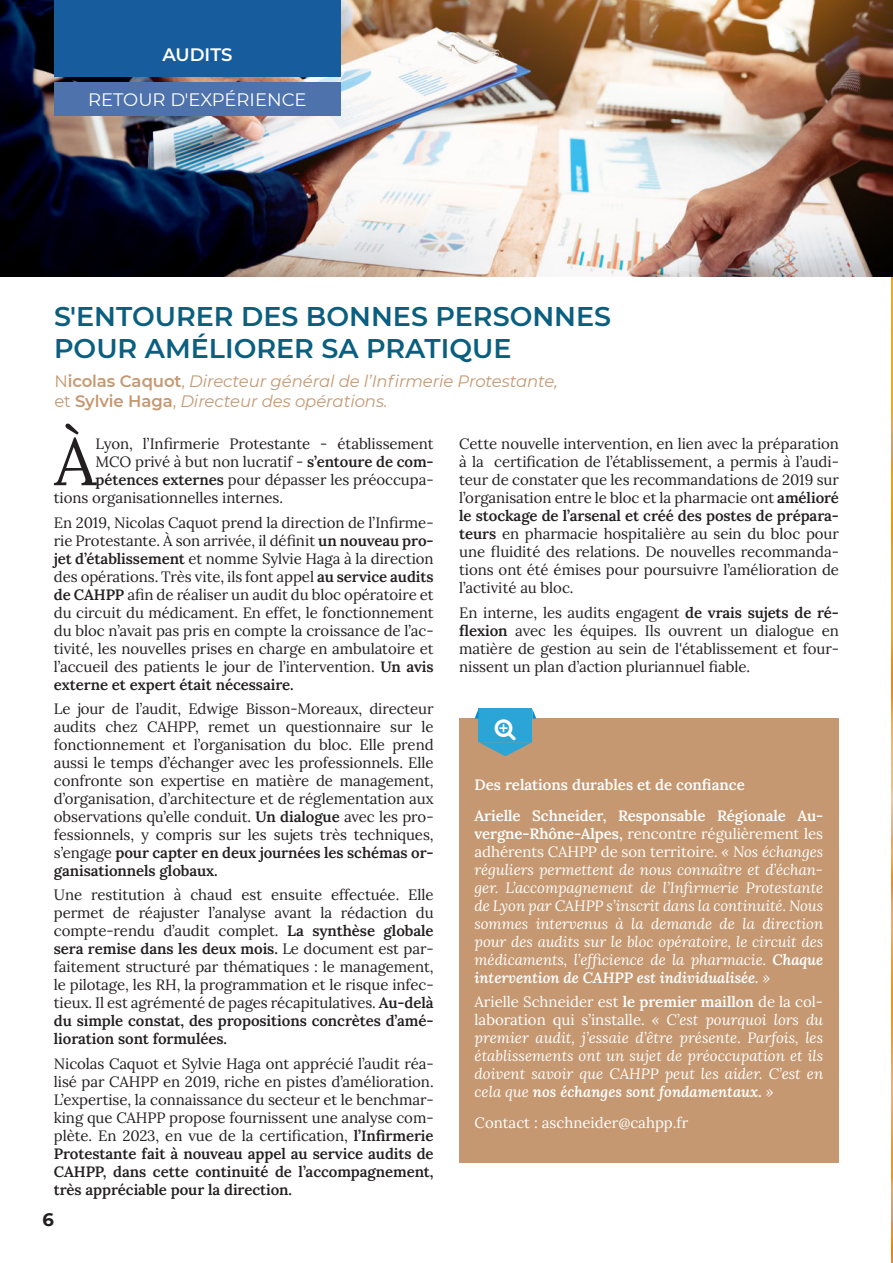
<style>
.page{position:relative;width:893px;height:1263px;background:#fff}
.page>*{position:absolute;margin:0;border:0;box-sizing:border-box;transform-origin:0 0}
.t1{font:66.45px "Lora";color:#231f20}
.t2{font:600 27px/32.4px "Montserrat";color:#0a5e7f}
.t3{font:18px "Montserrat";color:#fff}
.t4{font:600 18px "Montserrat";color:#fff}
.t5{font:700 18px "Montserrat";color:#231f20}
.t6{font:italic 16.5px/19.8px "Montserrat";letter-spacing:-.005em;color:#c59871}
.t7{font:15px/18px "Lora";letter-spacing:-.005em;color:#231f20;text-align:justify}
.t8{font:italic 15px/18px "Lora";letter-spacing:-.005em;color:#fff;text-align:justify}
.t9{font:600 15px/30.8px "Lora";letter-spacing:-.005em;color:#fff}
.t10{font:15px "Lora";color:#fff}
.s1{font-style:normal}
.s2{font-weight:600;font-style:normal}
.s3{font-weight:600}
</style>
<div class="page">
<img style="left:891px;top:276px;width:2px;height:987px">
<img style="left:0;top:0;width:893px;height:276px">
<div style="left:54px;top:0;width:287px;height:76px;background:#175d9e"></div>
<div style="left:54px;top:82px;width:287px;height:33px;background:#4d72ac"></div>
<div style="left:459px;top:718px;width:380px;height:445px;background:#c59871"></div>
<svg style="left:475px;top:709px;width:61px;height:47px"></svg>
<p class="t4" style="left:162px;top:45px;width:72px">AUDITS</p>
<p class="t3" style="left:88px;top:90px;width:220px">RETOUR D'EXPÉRIENCE</p>
<h2 class="t2" style="left:54px;top:300px;width:559px">S'ENTOURER DES BONNES PERSONNES<br>POUR AMÉLIORER SA PRATIQUE</h2>
<p class="t6" style="left:54px;top:370px;width:505px"><span class="s1">N</span><span class="s2">icolas Caquot</span><span class="s1">,</span> Directeur général de l’Infirmerie Protestante, <span class="s1">et</span> <span class="s2">Sylvie Haga</span><span class="s1">,</span> Directeur des opérations.</p>
<h1 class="t1" style="left:54px;top:424px;width:43px">À</h1>
<p class="t7" style="left:96px;top:434px;width:340px">Lyon, l’Infirmerie Protestante - établissement</p>
<p class="t7" style="left:96px;top:452px;width:340px">MCO privé à but non lucratif - <span class="s3">s’entoure de com-</span></p>
<p class="t7" style="left:96px;top:471px;width:340px"><span class="s3">pétences externes</span> pour dépasser les préoccupa-</p>
<p class="t7" style="left:54px;top:488px;width:231px">tions organisationnelles internes.</p>
<p class="t7" style="left:54px;top:512px;width:381px">En 2019, Nicolas Caquot prend la direction de l’Infirme&shy;rie Protestante. À son arrivée, il définit <span class="s3">un nouveau pro&shy;jet d’établissement</span> et nomme Sylvie Haga à la direction des opérations. Très vite, ils font appel <span class="s3">au service audits de CAHPP</span> afin de réaliser un audit du bloc opératoire et du circuit du médicament. En effet, le fonctionnement du bloc n’avait pas pris en compte la croissance de l’ac&shy;tivité, les nouvelles prises en charge en ambulatoire et l’accueil des patients le jour de l’intervention. <span class="s3">Un avis externe et expert était nécessaire.</span></p>
<p class="t7" style="left:54px;top:699px;width:381px">Le jour de l’audit, Edwige Bisson-Moreaux, directeur audits chez CAHPP, remet un questionnaire sur le fonctionnement et l’organisation du bloc. Elle prend aussi le temps d’échanger avec les professionnels. Elle confronte son expertise en matière de management, d’organisation, d’architecture et de réglementation aux observations qu’elle conduit. <span class="s3">Un dialogue</span> avec les pro&shy;fessionnels, y compris sur les sujets très techniques, s’engage <span class="s3">pour capter en deux journées les schémas or&shy;ganisationnels globaux.</span></p>
<p class="t7" style="left:54px;top:885px;width:381px">Une restitution à chaud est ensuite effectuée. Elle permet de réajuster l’analyse avant la rédaction du compte-rendu d’audit complet. <span class="s3">La synthèse globale sera remise dans les deux mois.</span> Le document est par&shy;faitement structuré par thématiques : le management, le pilotage, les RH, la programmation et le risque infec&shy;tieux. Il est agrémenté de pages récapitulatives. <span class="s3">Au-delà du simple constat, des propositions concrètes d’amé&shy;lioration sont formulées.</span></p>
<p class="t7" style="left:54px;top:1053px;width:381px">Nicolas Caquot et Sylvie Haga ont apprécié l’audit réa&shy;lisé par CAHPP en 2019, riche en pistes d’amélioration.<br>L’expertise, la connaissance du secteur et le benchmar&shy;king que CAHPP propose fournissent une analyse com&shy;plète. En 2023, en vue de la certification, <span class="s3">l’Infirmerie Protestante fait à nouveau appel au service audits de CAHPP, dans cette continuité de l’accompagnement, très appréciable pour la direction.</span></p>
<p class="t5" style="left:43px;top:1210px;width:13px">6</p>
<p class="t7" style="left:459px;top:434px;width:381px">Cette nouvelle intervention, en lien avec la préparation à la certification de l’établissement, a permis à l’audi&shy;teur de constater que les recommandations de 2019 sur l’organisation entre le bloc et la pharmacie ont <span class="s3">amélioré le stockage de l’arsenal et créé des postes de prépara&shy;teurs</span> en pharmacie hospitalière au sein du bloc pour une fluidité des relations. De nouvelles recommanda&shy;tions ont été émises pour poursuivre l’amélioration de l’activité au bloc.</p>
<p class="t7" style="left:459px;top:602px;width:381px">En interne, les audits engagent <span class="s3">de vrais sujets de ré&shy;flexion</span> avec les équipes. Ils ouvrent un dialogue en matière de gestion au sein de l'établissement et four&shy;nissent un plan d’action pluriannuel fiable.</p>
<p class="t9" style="left:475px;top:768px;width:350px">Des relations durables et de confiance<br>Arielle Schneider, Responsable Régionale Au-</p>
<p class="t8" style="left:475px;top:824px;width:350px"><span class="s2">vergne-Rhône-Alpes,</span> <span class="s1">rencontre régulièrement les adhérents CAHPP de son territoire.</span> « Nos échanges réguliers permettent de nous connaître et d’échan&shy;ger. L’accompagnement de l’Infirmerie Protestante de Lyon par CAHPP s’inscrit dans la continuité. Nous sommes intervenus à la demande de la direction pour des audits sur le bloc opératoire, le circuit des médicaments, l’efficience de la pharmacie. <span class="s3">Chaque intervention de CAHPP est individualisée.</span> »</p>
<p class="t8" style="left:475px;top:992px;width:350px"><span class="s1">Arielle Schneider est</span> <span class="s2">le premier maillon</span> <span class="s1">de la col&shy;laboration qui s’installe.</span> « C’est pourquoi lors du premier audit, j’essaie d’être présente. Parfois, les établissements ont un sujet de préoccupation et ils doivent savoir que CAHPP peut les aider. C’est en cela que <span class="s3">nos échanges sont fondamentaux.</span> »</p>
<p class="t10" style="left:475px;top:1111px;width:215px">Contact : aschneider@cahpp.fr</p>
</div>
